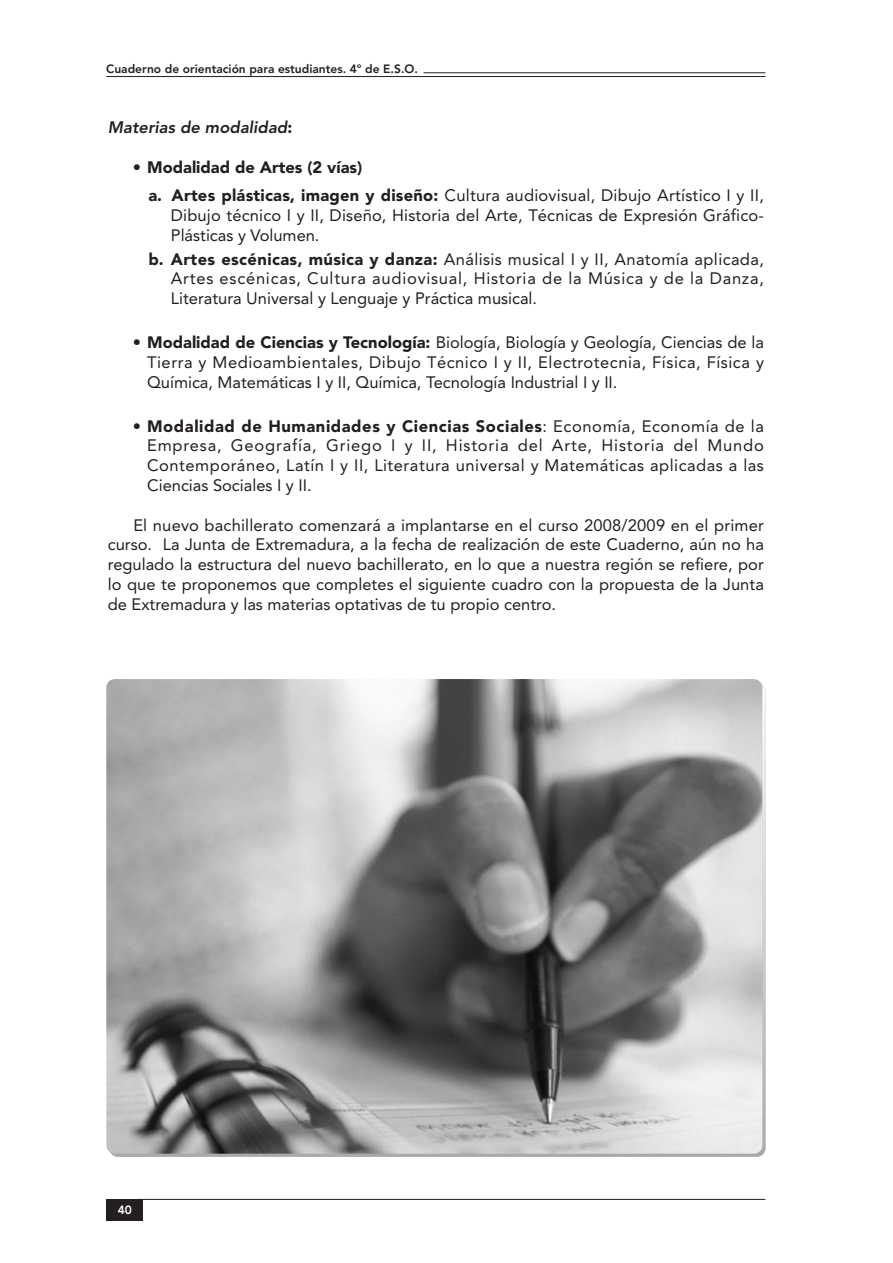
<style>
.page{position:relative;width:893px;height:1263px;background:#fff}
.page>*{position:absolute;margin:0;border:0;box-sizing:border-box;transform-origin:0 0}
.t1{font:16.5px/19.8px "Avenir";color:#231f20;text-align:justify}
.t2{font:900 16.5px/28.3px "Avenir";color:#231f20}
.t3{font:italic 800 16.5px "Avenir";letter-spacing:.005em;color:#231f20}
.t4{font:800 12px "Avenir";color:#231f20}
.t5{font:800 12px "Avenir";color:#fff}
.s1{font-weight:900;font-style:normal}
.s2{font-weight:400}
.s3{font-weight:900}
</style>
<div class="page">
<hr style="left:106px;top:76px;width:659px;height:1px;background:#231f20">
<hr style="left:423px;top:73px;width:342px;height:1px;background:#231f20">
<hr style="left:138px;top:1199px;width:627px;height:1px;background:#231f20">
<div style="left:106px;top:1199px;width:37px;height:21px;background:#231f20"></div>
<img style="left:106px;top:679px;width:656px;height:475px;border-radius:9px">
<p class="t4" style="left:106px;top:64px;width:313px">Cuaderno de orientación para estudiantes. 4º de E.S.O.</p>
<p class="t3" style="left:108px;top:121px;width:186px">Materias de modalidad<span class="s1">:</span></p>
<p class="t2" style="left:148px;top:154px;width:617px;text-indent:-16px"><span class="s2">•</span> Modalidad de Artes (2 vías)<br>a. Artes plásticas, imagen y diseño: <span class="s2">Cultura audiovisual, Dibujo Artístico I y II,</span></p>
<p class="t1" style="left:171px;top:206px;width:594px">Dibujo técnico I y II, Diseño, Historia del Arte, Técnicas de Expresión Gráfico-<br>Plásticas y Volumen.</p>
<p class="t1" style="left:171px;top:250px;width:595px;text-indent:-23px"><span class="s3">b. Artes escénicas, música y danza:</span> Análisis musical I y II, Anatomía aplicada, Artes escénicas, Cultura audiovisual, Historia de la Música y de la Danza, Literatura Universal y Lenguaje y Práctica musical.</p>
<p class="t1" style="left:147px;top:334px;width:618px;text-indent:-14px">• <span class="s3">Modalidad de Ciencias y Tecnología:</span> Biología, Biología y Geología, Ciencias de la Tierra y Medioambientales, Dibujo Técnico I y II, Electrotecnia, Física, Física y Química, Matemáticas I y II, Química, Tecnología Industrial I y II.</p>
<p class="t1" style="left:147px;top:417px;width:618px;text-indent:-14px">• <span class="s3">Modalidad de Humanidades y Ciencias Sociales</span>: Economía, Economía de la Empresa, Geografía, Griego I y II, Historia del Arte, Historia del Mundo Contemporáneo, Latín I y II, Literatura universal y Matemáticas aplicadas a las Ciencias Sociales I y II.</p>
<p class="t1" style="left:108px;top:516px;width:658px;text-indent:26px">El nuevo bachillerato comenzará a implantarse en el curso 2008/2009 en el primer curso. La Junta de Extremadura, a la fecha de realización de este Cuaderno, aún no ha regulado la estructura del nuevo bachillerato, en lo que a nuestra región se refiere, por lo que te proponemos que completes el siguiente cuadro con la propuesta de la Junta de Extremadura y las materias optativas de tu propio centro.</p>
<p class="t5" style="left:118px;top:1205px;width:16px">40</p>
</div>
